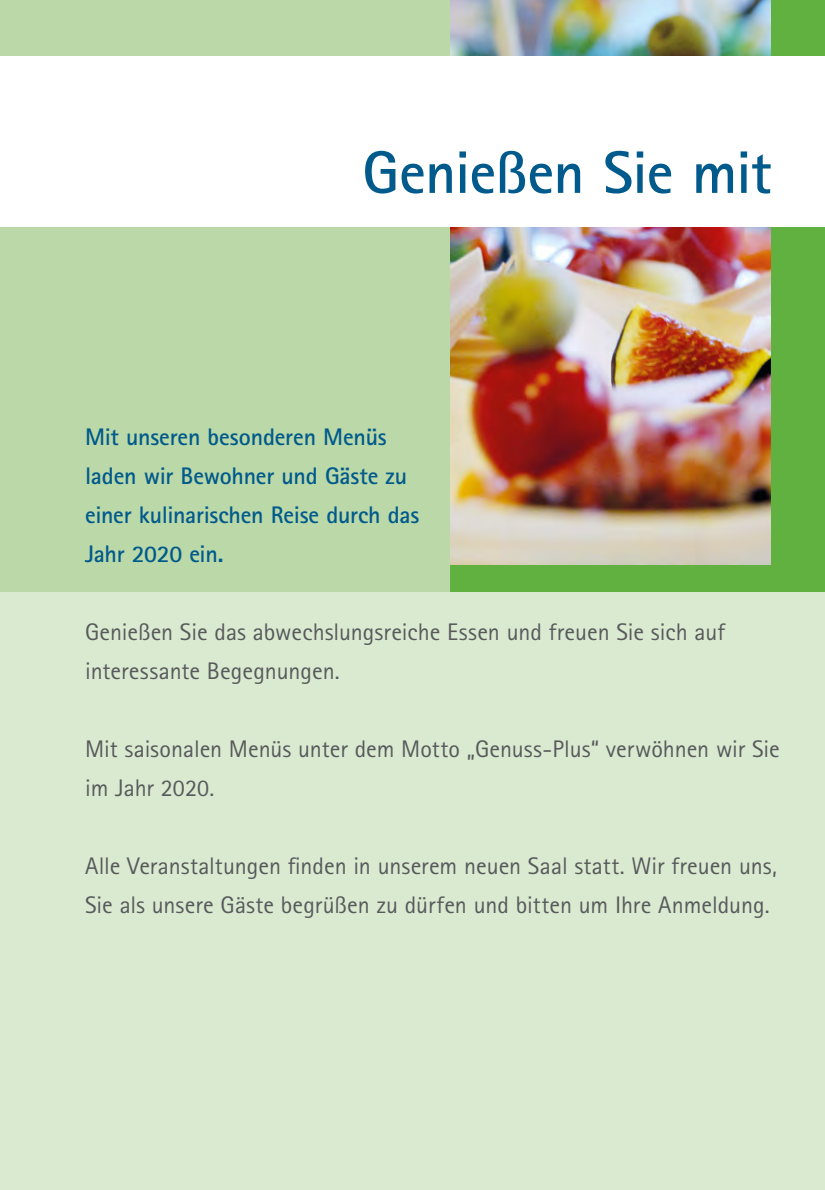
<style>
.page{position:relative;width:825px;height:1190px;background:#fff}
.page>*{position:absolute;margin:0;border:0;box-sizing:border-box;transform-origin:0 0}
.t1{font:700 60px "Rotis Sans Serif Std";letter-spacing:-.015em;color:#005a8b}
.t2{font:24px/39px "Rotis Sans Serif Std";color:#58595b}
.t3{font:700 24px/39px "Rotis Sans Serif Std";letter-spacing:-.01em;color:#005a8b}
</style>
<div class="page">
<div style="left:0;top:0;width:824px;height:1189px;background:#daead1"></div>
<div style="left:0;top:0;width:824px;height:591px;background:#bbd8a8"></div>
<div style="left:450px;top:0;width:374px;height:591px;background:#61b141"></div>
<img style="left:450px;top:227px;width:320px;height:337px">
<img style="left:450px;top:0;width:320px;height:57px">
<div style="left:0;top:57px;width:824px;height:170px;background:#fff"></div>
<p class="t1" style="left:362px;top:134px;width:410px">Genießen Sie mit</p>
<p class="t3" style="left:85px;top:417px;width:335px">Mit unseren besonderen Menüs laden wir Bewohner und Gäste zu einer kulinarischen Reise durch das<br>Jahr 2020 ein.</p>
<p class="t2" style="left:85px;top:612px;width:641px">Genießen Sie das abwechslungsreiche Essen und freuen Sie sich auf interessante Begegnungen.</p>
<p class="t2" style="left:85px;top:729px;width:696px">Mit saisonalen Menüs unter dem Motto „Genuss-Plus“ verwöhnen wir Sie im Jahr 2020.</p>
<p class="t2" style="left:85px;top:846px;width:693px">Alle Veranstaltungen finden in unserem neuen Saal statt. Wir freuen uns,<br>Sie als unsere Gäste begrüßen zu dürfen und bitten um Ihre Anmeldung.</p>
</div>
